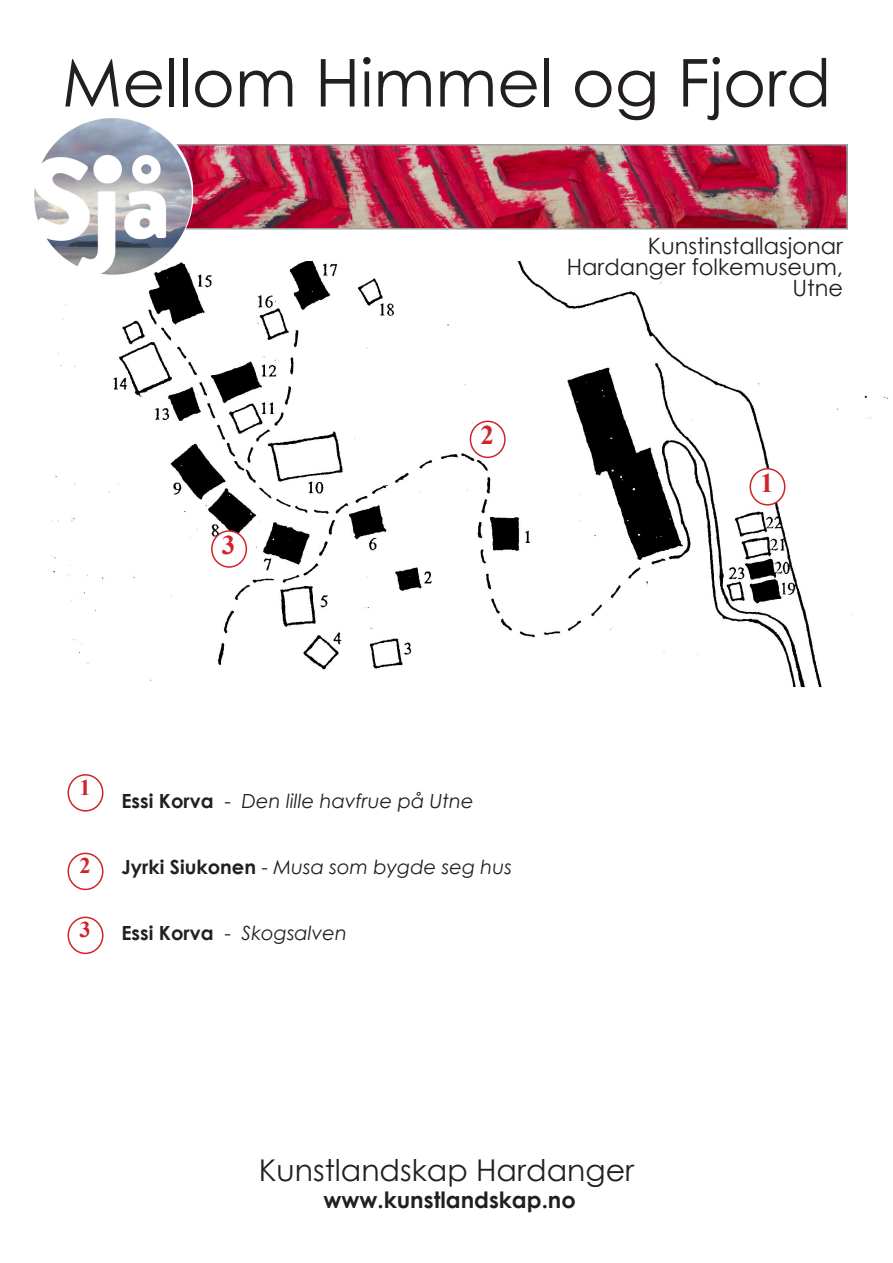
<style>
.page{position:relative;width:893px;height:1263px;background:#fff}
.page>*{position:absolute;margin:0;border:0;box-sizing:border-box;transform-origin:0 0}
.t1{font:66px "Century Gothic";color:#231f20}
.t2{font:30px "Century Gothic";color:#231f20}
.t3{font:700 27px "Times New Roman";color:#d1232a}
.t4{font:22.5px "Century Gothic";color:#231f20}
.t5{font:700 22.5px "Century Gothic";color:#231f20}
.t6{font:700 22.5px "Times New Roman";color:#d1232a}
.t7{font:italic 19.5px "Century Gothic";color:#231f20}
.s1{font-weight:700;font-style:normal}
.s2{font-style:normal}
</style>
<div class="page">
<svg style="left:51px;top:261px;width:837px;height:427px"></svg>
<div style="left:212px;top:531px;width:34px;height:36px;background:#fff;border-radius:50%"></div>
<div style="left:211px;top:530px;width:36px;height:38px;border:2px solid #d1232a;border-radius:50%"></div>
<div style="left:470px;top:421px;width:35px;height:36px;background:#fff;border-radius:50%"></div>
<div style="left:470px;top:421px;width:36px;height:37px;border:2px solid #d1232a;border-radius:50%"></div>
<div style="left:68px;top:774px;width:36px;height:38px;border:2px solid #d1232a;border-radius:50%"></div>
<div style="left:68px;top:853px;width:36px;height:37px;border:2px solid #d1232a;border-radius:50%"></div>
<div style="left:68px;top:917px;width:36px;height:37px;border:2px solid #d1232a;border-radius:50%"></div>
<img style="left:193px;top:147px;width:652px;height:80px">
<div style="left:135px;top:144px;width:713px;height:86px;border:2px solid #a0a1a5"></div>
<img style="left:34px;top:118px;width:159px;height:160px">
<div style="left:750px;top:469px;width:35px;height:36px;background:#fff;border-radius:50%"></div>
<div style="left:749px;top:468px;width:36px;height:38px;border:2px solid #d1232a;border-radius:50%"></div>
<p class="t1" style="left:62px;top:37px;width:771px">Mellom Himmel og Fjord</p>
<p class="t3" style="left:222px;top:526px;width:15px">3</p>
<p class="t3" style="left:480px;top:416px;width:15px">2</p>
<p class="t4" style="left:648px;top:230px;width:197px">Kunstinstallasjonar</p>
<p class="t4" style="left:567px;top:251px;width:278px">Hardanger folkemuseum,</p>
<p class="t4" style="left:792px;top:272px;width:52px">Utne</p>
<p class="t3" style="left:760px;top:464px;width:15px">1</p>
<p class="t6" style="left:79px;top:771px;width:13px">1</p>
<p class="t6" style="left:79px;top:850px;width:13px">2</p>
<p class="t6" style="left:79px;top:914px;width:13px">3</p>
<p class="t7" style="left:122px;top:787px;width:354px"><span class="s1">Essi Korva</span> <span class="s2">-</span> Den lille havfrue på Utne</p>
<p class="t7" style="left:122px;top:853px;width:392px"><span class="s1">Jyrki Siukonen</span> <span class="s2">-</span> Musa som bygde seg hus</p>
<p class="t7" style="left:122px;top:919px;width:227px"><span class="s1">Essi Korva</span> <span class="s2">-</span> Skogsalven</p>
<p class="t2" style="left:259px;top:1149px;width:377px">Kunstlandskap Hardanger</p>
<p class="t5" style="left:323px;top:1183px;width:254px">www.kunstlandskap.no</p>
</div>
